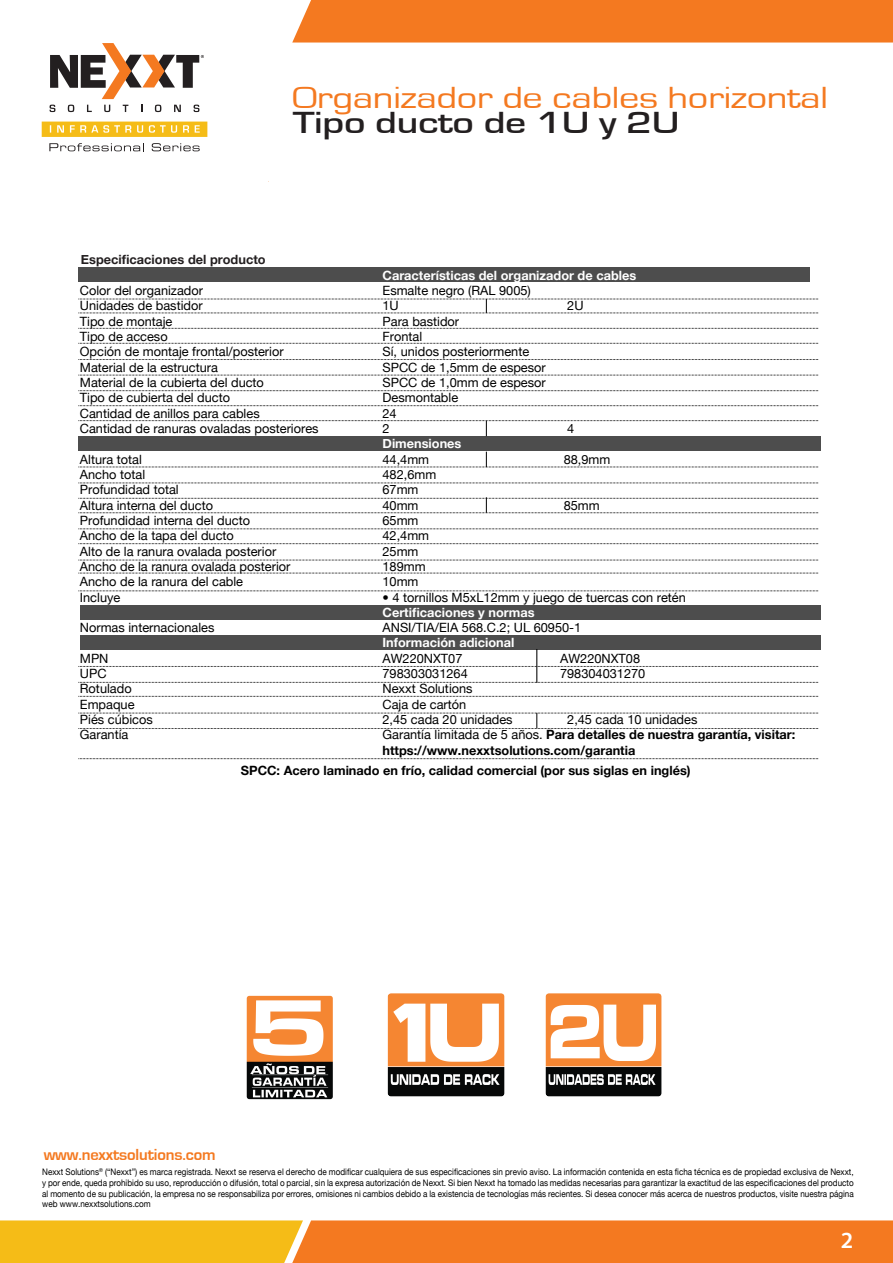
<style>
.page{position:relative;width:893px;height:1263px;background:#fff}
.page>*{position:absolute;margin:0;border:0;box-sizing:border-box;transform-origin:0 0}
.t1{font:31.5px "Eurostile T";letter-spacing:-.01em;color:#f47920;scale:1.29 1}
.t2{font:500 31.5px "Eurostile T";letter-spacing:-.01em;color:#231f20;scale:1.33 1}
.t3{font:600 23.25px "Myriad Pro";color:#fff}
.t4{font:700 16.5px "Eurostile T";letter-spacing:-.01em;color:#f47920}
.t5{font:12.75px/15.3px "Helvetica Neue";color:#000}
.t6{font:700 12.75px/15.3px "Helvetica Neue";color:#000}
.t7{font:700 12.75px "Helvetica Neue";color:#fff}
.t8{font:700 12.75px "Helvetica Neue";color:#231f20}
.t9{font:9px/10.8px "Helvetica Neue";color:#000;text-align:justify;scale:.9 1}
.s1{font-weight:400}
</style>
<div class="page">
<div style="left:79px;top:268px;width:731px;height:14px;background:#4d4d4d"></div>
<div style="left:78px;top:436px;width:743px;height:15px;background:#4d4d4d"></div>
<div style="left:80px;top:605px;width:740px;height:15px;background:#4d4d4d"></div>
<div style="left:80px;top:635px;width:740px;height:14px;background:#4d4d4d"></div>
<svg style="left:79px;top:328px;width:740px;height:1px"></svg>
<svg style="left:79px;top:343px;width:740px;height:1px"></svg>
<svg style="left:79px;top:359px;width:740px;height:1px"></svg>
<svg style="left:79px;top:390px;width:740px;height:1px"></svg>
<svg style="left:79px;top:375px;width:740px;height:1px"></svg>
<svg style="left:79px;top:405px;width:740px;height:1px"></svg>
<svg style="left:79px;top:483px;width:740px;height:1px"></svg>
<svg style="left:79px;top:543px;width:740px;height:1px"></svg>
<svg style="left:79px;top:560px;width:740px;height:1px"></svg>
<svg style="left:79px;top:573px;width:740px;height:1px"></svg>
<svg style="left:79px;top:590px;width:740px;height:1px"></svg>
<svg style="left:79px;top:528px;width:740px;height:1px"></svg>
<svg style="left:79px;top:666px;width:740px;height:1px"></svg>
<svg style="left:79px;top:682px;width:740px;height:1px"></svg>
<svg style="left:79px;top:696px;width:740px;height:1px"></svg>
<svg style="left:79px;top:758px;width:740px;height:1px"></svg>
<svg style="left:49px;top:143px;width:95px;height:8px"></svg>
<svg style="left:152px;top:143px;width:48px;height:8px"></svg>
<svg style="left:50px;top:43px;width:154px;height:56px"></svg>
<svg style="left:50px;top:105px;width:5px;height:7px"></svg>
<svg style="left:68px;top:105px;width:6px;height:7px"></svg>
<svg style="left:87px;top:105px;width:5px;height:7px"></svg>
<svg style="left:104px;top:105px;width:6px;height:7px"></svg>
<svg style="left:123px;top:105px;width:5px;height:7px"></svg>
<svg style="left:155px;top:105px;width:6px;height:7px"></svg>
<svg style="left:174px;top:105px;width:7px;height:7px"></svg>
<svg style="left:194px;top:105px;width:5px;height:7px"></svg>
<svg style="left:42px;top:122px;width:165px;height:15px;background:#f6c435"></svg>
<svg style="left:0;top:1220px;width:893px;height:43px;background:#f49121"></svg>
<div style="left:292px;top:0;width:601px;height:43px;background:#f47920"></div>
<img style="left:246px;top:995px;width:87px;height:105px">
<img style="left:387px;top:993px;width:118px;height:104px">
<img style="left:545px;top:993px;width:117px;height:104px">
<svg style="left:79px;top:299px;width:740px;height:15px"></svg>
<svg style="left:79px;top:420px;width:740px;height:16px"></svg>
<svg style="left:79px;top:452px;width:740px;height:16px"></svg>
<svg style="left:79px;top:497px;width:740px;height:16px"></svg>
<hr style="left:536px;top:649px;width:1px;height:34px;background:#000">
<svg style="left:79px;top:713px;width:740px;height:16px"></svg>
<h1 class="t1" style="left:292px;top:81px;width:417px">Organizador de cables horizontal</h1>
<h1 class="t2" style="left:293px;top:105px;width:292px">Tipo ducto de 1U y 2U</h1>
<p class="t8" style="left:81px;top:251px;width:186px">Especificaciones del producto</p>
<p class="t7" style="left:382px;top:267px;width:255px">Características del organizador de cables</p>
<p class="t5" style="left:382px;top:282px;width:150px">Esmalte negro (RAL 9005)<br>1U</p>
<p class="t5" style="left:80px;top:282px;width:240px">Color del organizador<br>Unidades de bastidor<br>Tipo de montaje<br>Tipo de acceso<br>Opción de montaje frontal/posterior<br>Material de la estructura<br>Material de la cubierta del ducto<br>Tipo de cubierta del ducto<br>Cantidad de anillos para cables<br>Cantidad de ranuras ovaladas posteriores</p>
<p class="t5" style="left:80px;top:451px;width:212px">Altura total<br>Ancho total<br>Profundidad total<br>Altura interna del ducto<br>Profundidad interna del ducto<br>Ancho de la tapa del ducto<br>Alto de la ranura ovalada posterior<br>Ancho de la ranura ovalada posterior<br>Ancho de la ranura del cable<br>Incluye</p>
<p class="t5" style="left:80px;top:620px;width:136px">Normas internacionales</p>
<p class="t5" style="left:80px;top:650px;width:74px">MPN<br>UPC<br>Rotulado<br>Empaque<br>Piés cúbicos<br>Garantía</p>
<p class="t5" style="left:567px;top:298px;width:18px">2U</p>
<p class="t5" style="left:382px;top:313px;width:165px">Para bastidor<br>Frontal<br>Sí, unidos posteriormente<br>SPCC de 1,5mm de espesor<br>SPCC de 1,0mm de espesor<br>Desmontable<br>24<br>2</p>
<p class="t5" style="left:567px;top:420px;width:9px">4</p>
<p class="t7" style="left:382px;top:436px;width:80px">Dimensiones</p>
<p class="t5" style="left:382px;top:451px;width:48px">44,4mm</p>
<p class="t5" style="left:564px;top:451px;width:48px">88,9mm</p>
<p class="t5" style="left:382px;top:466px;width:55px">482,6mm<br>67mm<br>40mm</p>
<p class="t5" style="left:564px;top:497px;width:37px">85mm</p>
<p class="t5" style="left:382px;top:512px;width:48px">65mm<br>42,4mm<br>25mm<br>189mm<br>10mm</p>
<p class="t5" style="left:382px;top:589px;width:305px">• 4 tornillos M5xL12mm y juego de tuercas con retén</p>
<p class="t7" style="left:382px;top:604px;width:154px">Certificaciones y normas</p>
<p class="t5" style="left:382px;top:620px;width:200px">ANSI/TIA/EIA 568.C.2; UL 60950-1</p>
<p class="t7" style="left:382px;top:635px;width:133px">Información adicional</p>
<p class="t5" style="left:382px;top:650px;width:81px">AW220NXT07</p>
<p class="t5" style="left:560px;top:650px;width:81px">AW220NXT08</p>
<p class="t5" style="left:382px;top:666px;width:87px">798303031264</p>
<p class="t5" style="left:560px;top:666px;width:87px">798304031270</p>
<p class="t5" style="left:382px;top:681px;width:132px">Nexxt Solutions<br>Caja de cartón<br>2,45 cada 20 unidades</p>
<p class="t6" style="left:382px;top:712px;width:414px;text-indent:185px"><span class="s1">2,45 cada 10 unidades<br>Garantía limitada de 5 años.</span> Para detalles de nuestra garantía, visitar: https://www.nexxtsolutions.com/garantia</p>
<p class="t6" style="left:241px;top:763px;width:451px">SPCC: Acero laminado en frío, calidad comercial (por sus siglas en inglés)</p>
<p class="t4" style="left:44px;top:1146px;width:173px">www.nexxtsolutions.com</p>
<p class="t9" style="left:42px;top:1166px;width:903px">Nexxt Solutions<sup>®</sup> (“Nexxt”) es marca registrada. Nexxt se reserva el derecho de modificar cualquiera de sus especificaciones sin previo aviso. La información contenida en esta ficha técnica es de propiedad exclusiva de Nexxt, y por ende, queda prohibido su uso, reproducción o difusión, total o parcial, sin la expresa autorización de Nexxt. Si bien Nexxt ha tomado las medidas necesarias para garantizar la exactitud de las especificaciones del producto al momento de su publicación, la empresa no se responsabiliza por errores, omisiones ni cambios debido a la existencia de tecnologías más recientes. Si desea conocer más acerca de nuestros productos, visite nuestra página web www.nexxtsolutions.com</p>
<h2 class="t3" style="left:841px;top:1226px;width:14px">2</h2>
</div>
